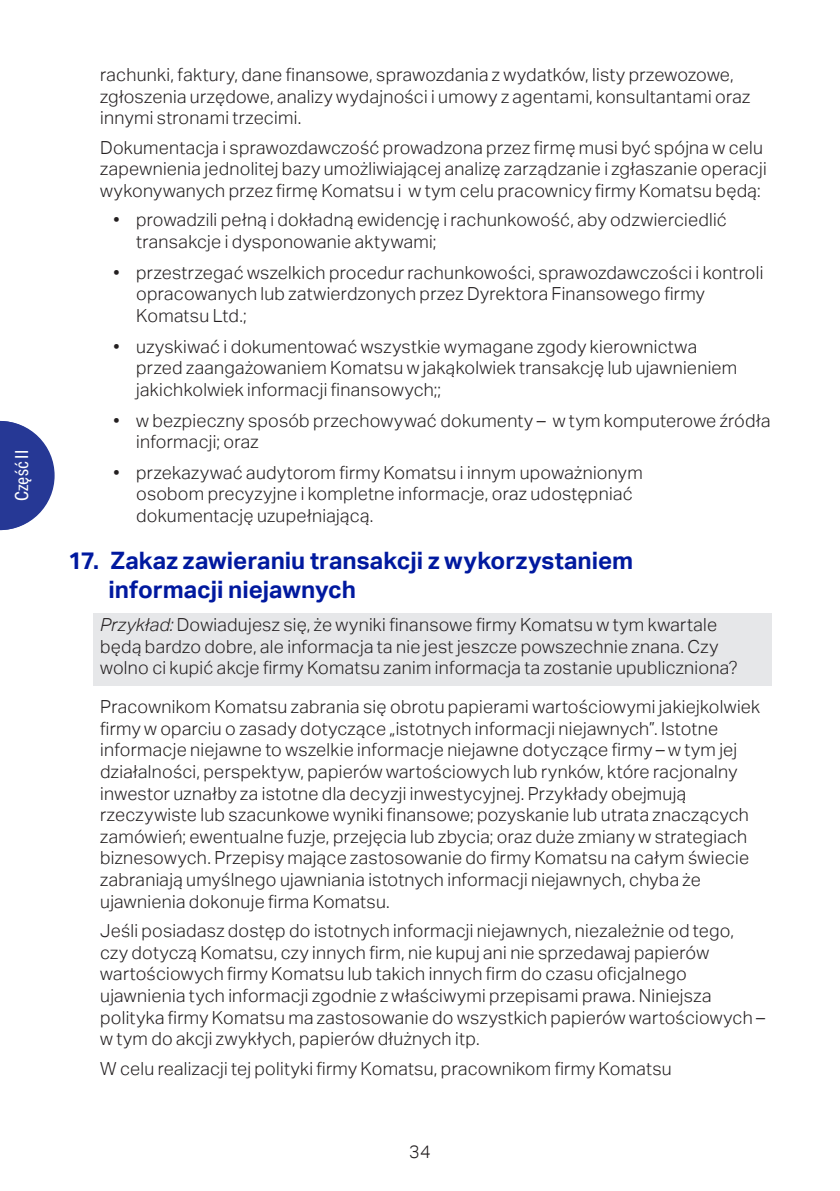
<style>
.page{position:relative;width:840px;height:1191px;background:#fff}
.page>*{position:absolute;margin:0;border:0;box-sizing:border-box;transform-origin:0 0}
.T2{font:700 24px/28.8px "Aktiv Grotesk";color:#00199f}
.body_indent{font:300 18px/21.6px "Aktiv Grotesk";letter-spacing:.015em;color:#231f20}
.example{font:300 18px/21.6px "Aktiv Grotesk";letter-spacing:.015em;color:#231f20}
.body{font:18px "Aktiv Grotesk Cd";letter-spacing:.02em;color:#fff}
.s1{font-style:italic}
</style>
<div class="page">
<div style="left:94px;top:612px;width:677px;height:73px;background:#e6e7e9"></div>
<svg style="left:0;top:421px;width:55px;height:109px"></svg>
<p class="body" style="left:11px;top:501px;width:53px;rotate:-90deg">Część II</p>
<p class="body_indent" style="left:100px;top:64px;width:651px">rachunki, faktury, dane finansowe, sprawozdania z wydatków, listy przewozowe, zgłoszenia urzędowe, analizy wydajności i umowy z agentami, konsultantami oraz innymi stronami trzecimi.</p>
<p class="body_indent" style="left:100px;top:137px;width:667px">Dokumentacja i sprawozdawczość prowadzona przez firmę musi być spójna w celu zapewnienia jednolitej bazy umożliwiającej analizę zarządzanie i zgłaszanie operacji wykonywanych przez firmę Komatsu i w tym celu pracownicy firmy Komatsu będą:</p>
<p class="body_indent" style="left:136px;top:209px;width:592px;text-indent:-23px">• prowadzili pełną i dokładną ewidencję i rachunkowość, aby odzwierciedlić transakcje i dysponowanie aktywami;</p>
<p class="body_indent" style="left:136px;top:262px;width:628px;text-indent:-23px">• przestrzegać wszelkich procedur rachunkowości, sprawozdawczości i kontroli opracowanych lub zatwierdzonych przez Dyrektora Finansowego firmy<br>Komatsu Ltd.;</p>
<p class="body_indent" style="left:136px;top:335px;width:602px;text-indent:-23px">• uzyskiwać i dokumentować wszystkie wymagane zgody kierownictwa przed zaangażowaniem Komatsu w jakąkolwiek transakcję lub ujawnieniem jakichkolwiek informacji finansowych;;</p>
<p class="body_indent" style="left:136px;top:409px;width:635px;text-indent:-23px">• w bezpieczny sposób przechowywać dokumenty – w tym komputerowe źródła informacji; oraz</p>
<p class="body_indent" style="left:136px;top:462px;width:507px;text-indent:-23px">• przekazywać audytorom firmy Komatsu i innym upoważnionym osobom precyzyjne i kompletne informacje, oraz udostępniać dokumentację uzupełniającą.</p>
<p class="T2" style="left:108px;top:546px;width:526px;text-indent:-40px">17. Zakaz zawieraniu transakcji z wykorzystaniem informacji niejawnych</p>
<p class="example" style="left:100px;top:614px;width:638px"><span class="s1">Przykład:</span> Dowiadujesz się, że wyniki finansowe firmy Komatsu w tym kwartale będą bardzo dobre, ale informacja ta nie jest jeszcze powszechnie znana. Czy wolno ci kupić akcje firmy Komatsu zanim informacja ta zostanie upubliczniona?</p>
<p class="body_indent" style="left:100px;top:696px;width:661px">Pracownikom Komatsu zabrania się obrotu papierami wartościowymi jakiejkolwiek firmy w oparciu o zasady dotyczące „istotnych informacji niejawnych”. Istotne informacje niejawne to wszelkie informacje niejawne dotyczące firmy – w tym jej działalności, perspektyw, papierów wartościowych lub rynków, które racjonalny inwestor uznałby za istotne dla decyzji inwestycyjnej. Przykłady obejmują rzeczywiste lub szacunkowe wyniki finansowe; pozyskanie lub utrata znaczących zamówień; ewentualne fuzje, przejęcia lub zbycia; oraz duże zmiany w strategiach biznesowych. Przepisy mające zastosowanie do firmy Komatsu na całym świecie zabraniają umyślnego ujawniania istotnych informacji niejawnych, chyba że ujawnienia dokonuje firma Komatsu.</p>
<p class="body_indent" style="left:100px;top:920px;width:666px">Jeśli posiadasz dostęp do istotnych informacji niejawnych, niezależnie od tego, czy dotyczą Komatsu, czy innych firm, nie kupuj ani nie sprzedawaj papierów wartościowych firmy Komatsu lub takich innych firm do czasu oficjalnego ujawnienia tych informacji zgodnie z właściwymi przepisami prawa. Niniejsza polityka firmy Komatsu ma zastosowanie do wszystkich papierów wartościowych – w tym do akcji zwykłych, papierów dłużnych itp.</p>
<p class="body_indent" style="left:100px;top:1057px;width:572px">W celu realizacji tej polityki firmy Komatsu, pracownikom firmy Komatsu</p>
<p class="body_indent" style="left:409px;top:1141px;width:23px">34</p>
</div>
